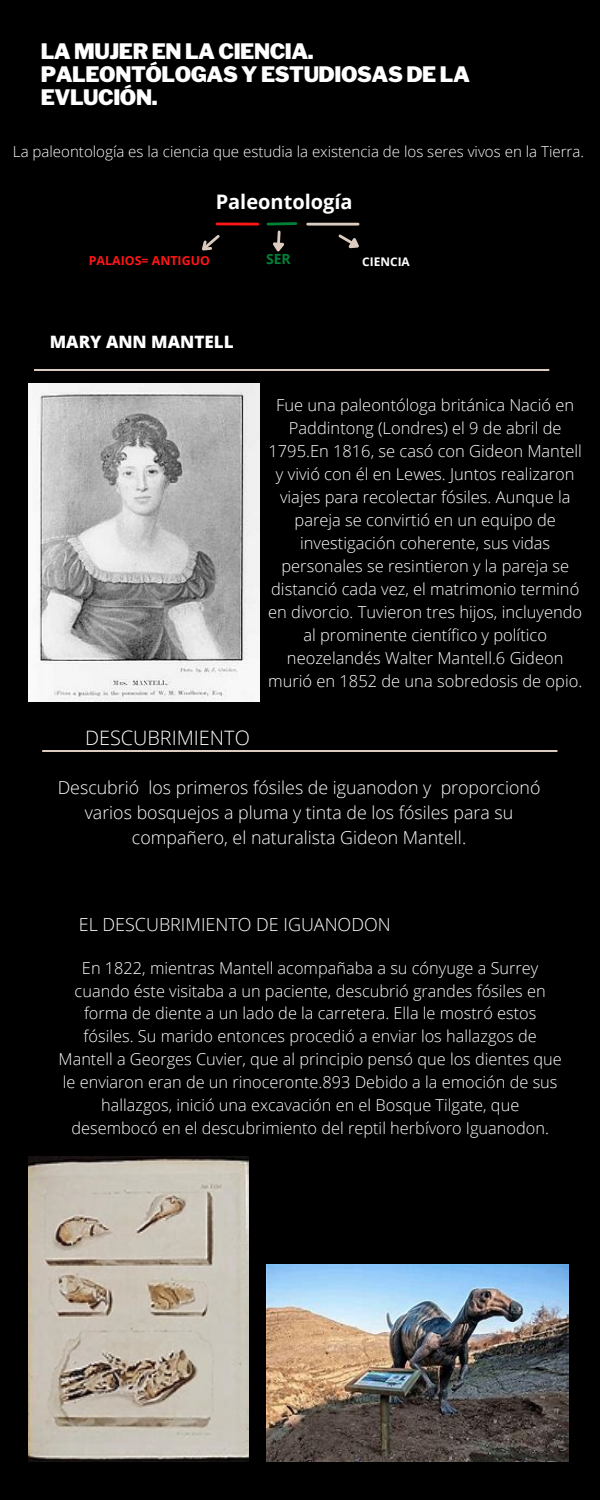
<style>
.page{position:relative;width:600px;height:1500px;background:#000}
.page>*{position:absolute;margin:0;border:0;box-sizing:border-box;transform-origin:0 0}
.t1{font:900 21.2px/23.2px "Libre Franklin";letter-spacing:-.02em;color:#fff}
.t2{font:700 20px "Open Sans";color:#fff}
.t3{font:300 19.9px "Open Sans";color:#fff}
.t4{font:300 18px "Open Sans";color:#fff}
.t5{font:300 17.8px/24.9px "Open Sans";color:#fff;text-align:center}
.t6{font:800 17.1px "Open Sans";color:#fff}
.t7{font:300 16.5px/23px "Open Sans";color:#fff;text-align:center}
.t8{font:300 16.4px/22.9px "Open Sans";color:#fff;text-align:center}
.t9{font:300 15.1px "Open Sans";color:#fff}
.t10{font:700 14px "Open Sans";color:#008037}
.t11{font:700 12.4px "Open Sans";color:#ff1616}
.t12{font:700 11.9px "Open Sans";color:#fff}
</style>
<div class="page">
<hr style="left:34px;top:369px;width:515px;height:2px;background:#dcccc0">
<hr style="left:42px;top:750px;width:515px;height:2px;background:#dcccc0">
<svg style="left:217px;top:222px;width:41px;height:4px"></svg>
<hr style="left:308px;top:223px;width:50px;height:3px;background:#dcccc0">
<svg style="left:202px;top:235px;width:18px;height:16px"></svg>
<svg style="left:338px;top:234px;width:21px;height:15px"></svg>
<svg style="left:266px;top:222px;width:32px;height:30px"></svg>
<img style="left:28px;top:384px;width:231px;height:318px">
<img style="left:28px;top:1156px;width:221px;height:306px">
<img style="left:266px;top:1264px;width:302px;height:197px">
<p class="t1" style="left:41px;top:39px;width:275px">LA MUJER EN LA CIENCIA.</p>
<p class="t1" style="left:41px;top:63px;width:431px">PALEONTÓLOGAS Y ESTUDIOSAS DE LA<br>EVLUCIÓN.</p>
<p class="t9" style="left:13px;top:141px;width:573px">La paleontología es la ciencia que estudia la existencia de los seres vivos en la Tierra.</p>
<p class="t2" style="left:216px;top:188px;width:139px">Paleontología</p>
<p class="t10" style="left:266px;top:250px;width:26px">SER</p>
<p class="t11" style="left:89px;top:252px;width:123px">PALAIOS= ANTIGUO</p>
<p class="t12" style="left:362px;top:253px;width:49px">CIENCIA</p>
<p class="t6" style="left:50px;top:330px;width:186px">MARY ANN MANTELL</p>
<p class="t7" style="left:268px;top:393px;width:316px">Fue una paleontóloga británica Nació en Paddintong (Londres) el 9 de abril de 1795.En 1816, se casó con Gideon Mantell y vivió con él en Lewes. Juntos realizaron viajes para recolectar fósiles. Aunque la pareja se convirtió en un equipo de investigación coherente, sus vidas personales se resintieron y la pareja se distanció cada vez, el matrimonio terminó en divorcio. Tuvieron tres hijos, incluyendo al prominente científico y político neozelandés Walter Mantell.6 Gideon murió en 1852 de una sobredosis de opio.</p>
<p class="t3" style="left:85px;top:724px;width:166px">DESCUBRIMIENTO</p>
<p class="t5" style="left:58px;top:775px;width:484px">Descubrió los primeros fósiles de iguanodon y proporcionó varios bosquejos a pluma y tinta de los fósiles para su compañero, el naturalista Gideon Mantell.</p>
<p class="t4" style="left:79px;top:912px;width:313px">EL DESCUBRIMIENTO DE IGUANODON</p>
<p class="t8" style="left:59px;top:956px;width:505px">En 1822, mientras Mantell acompañaba a su cónyuge a Surrey cuando éste visitaba a un paciente, descubrió grandes fósiles en forma de diente a un lado de la carretera. Ella le mostró estos fósiles. Su marido entonces procedió a enviar los hallazgos de Mantell a Georges Cuvier, que al principio pensó que los dientes que le enviaron eran de un rinoceronte.893 Debido a la emoción de sus hallazgos, inició una excavación en el Bosque Tilgate, que desembocó en el descubrimiento del reptil herbívoro Iguanodon.</p>
</div>
